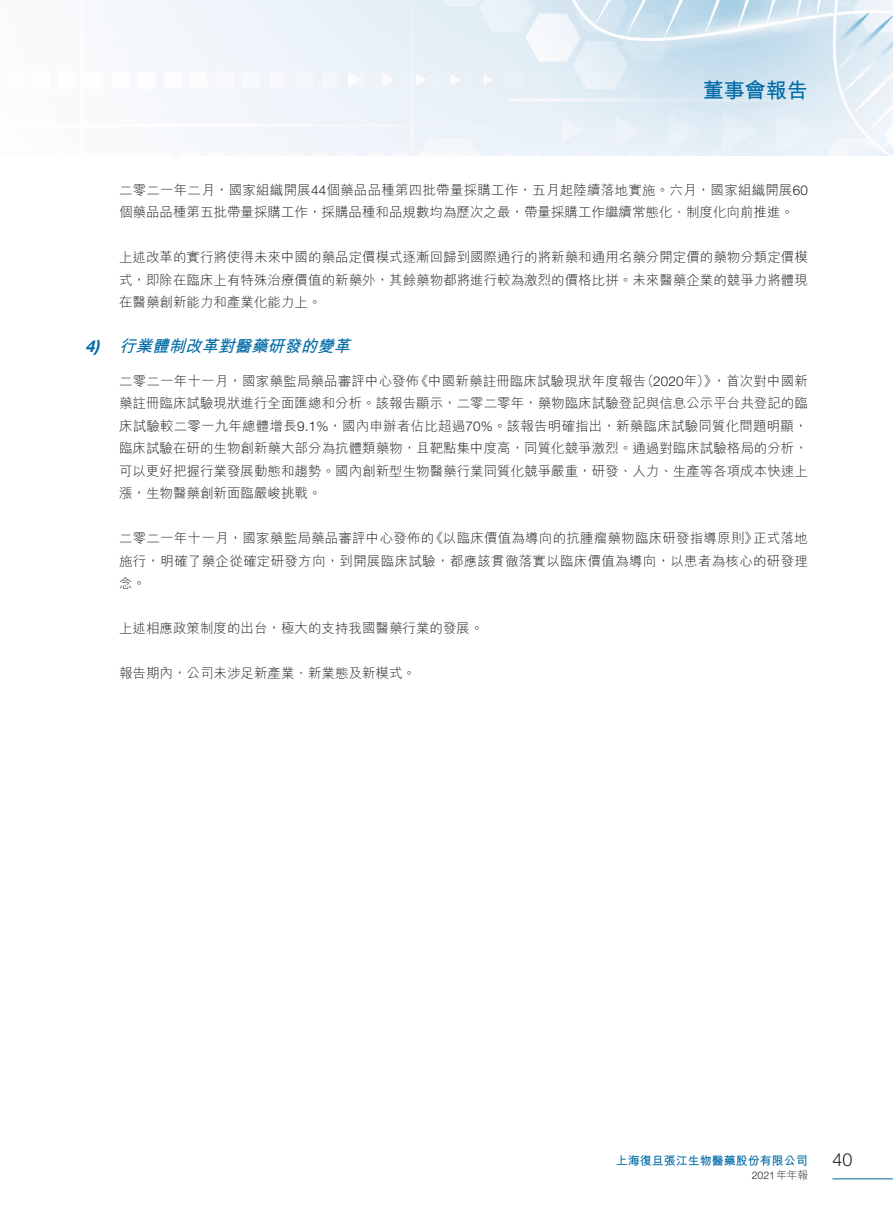
<style>
.page{position:relative;width:893px;height:1212px;background:#fff}
.page>*{position:absolute;margin:0;border:0;box-sizing:border-box;transform-origin:0 0}
.t1{font:700 21px "M Hei HK";color:#006ba7}
.t2{font:300 18px "Helvetica Neue LT Std";color:#231f20}
.t3{font:italic 700 16.5px "M Hei HK";color:#006ba7}
.t4{font:italic 700 16.5px "Helvetica Neue LT Std";color:#006ba7}
.t5{font:300 13.5px/22.5px "M Hei HK";color:#231f20}
.t6{font:300 13.5px/22.5px "M Hei HK";letter-spacing:.02em;color:#231f20}
.t7{font:700 12px "M Hei HK";color:#006ba7}
.t8{font:300 10.5px "Helvetica Neue LT Std";color:#231f20}
.s1{font-family:"Helvetica Neue LT Std"}
.s2{font-family:"M Hei HK"}
</style>
<div class="page">
<img style="left:142px;top:0;width:751px;height:155px">
<hr style="left:832px;top:1178px;width:61px;height:1px;background:#006ba7">
<h1 class="t1" style="left:703px;top:75px;width:106px">董事會報告</h1>
<p class="t4" style="left:94px;top:336px;width:6px">)</p>
<p class="t4" style="left:85px;top:336px;width:16px">4</p>
<p class="t5" style="left:119px;top:178px;width:691px">二零二一年二月，國家組織開展<span class="s1">44</span>個藥品品種第四批帶量採購工作，五月起陸續落地實施。六月，國家組織開展<span class="s1">60</span>個藥品品種第五批帶量採購工作，採購品種和品規數均為歷次之最，帶量採購工作繼續常態化、制度化向前推進。</p>
<p class="t5" style="left:119px;top:246px;width:690px;text-align:justify">上述改革的實行將使得未來中國的藥品定價模式逐漸回歸到國際通行的將新藥和通用名藥分開定價的藥物分類定價模式，即除在臨床上有特殊治療價值的新藥外，其餘藥物都將進行較為激烈的價格比拼。未來醫藥企業的競爭力將體現在醫藥創新能力和產業化能力上。</p>
<p class="t3" style="left:119px;top:334px;width:238px">行業體制改革對醫藥研發的變革</p>
<p class="t5" style="left:712px;top:369px;width:97px">，首次對中國新</p>
<p class="t5" style="left:641px;top:369px;width:78px">（<span class="s1">2020</span>年）》</p>
<p class="t5" style="left:415px;top:369px;width:233px">《中國新藥註冊臨床試驗現狀年度報告</p>
<p class="t5" style="left:119px;top:369px;width:690px">二零二一年十一月，國家藥監局藥品審評中心發佈<br>藥註冊臨床試驗現狀進行全面匯總和分析。該報告顯示，二零二零年，藥物臨床試驗登記與信息公示平台共登記的臨床試驗較二零一九年總體增長<span class="s1">9.1%</span>，國內申辦者佔比超過<span class="s1">70%</span>。該報告明確指出，新藥臨床試驗同質化問題明顯，臨床試驗在研的生物創新藥大部分為抗體類藥物，且靶點集中度高，同質化競爭激烈。通過對臨床試驗格局的分析，可以更好把握行業發展動態和趨勢。國內創新型生物醫藥行業同質化競爭嚴重，研發、人力、生產等各項成本快速上漲，生物醫藥創新面臨嚴峻挑戰。</p>
<p class="t5" style="left:753px;top:526px;width:56px">正式落地</p>
<p class="t5" style="left:430px;top:526px;width:329px">《以臨床價值為導向的抗腫瘤藥物臨床研發指導原則》</p>
<p class="t6" style="left:119px;top:526px;width:690px">二零二一年十一月，國家藥監局藥品審評中心發佈的<br>施行，明確了藥企從確定研發方向，到開展臨床試驗，都應該貫徹落實以臨床價值為導向，以患者為核心的研發理念。</p>
<p class="t5" style="left:119px;top:616px;width:366px">上述相應政策制度的出台，極大的支持我國醫藥行業的發展。</p>
<p class="t5" style="left:119px;top:661px;width:299px">報告期內，公司未涉足新產業、新業態及新模式。</p>
<p class="t7" style="left:616px;top:1152px;width:193px">上海復旦張江生物醫藥股份有限公司</p>
<p class="t8" style="left:752px;top:1168px;width:58px">2021<span class="s2">年年報</span></p>
<h2 class="t2" style="left:832px;top:1148px;width:22px">40</h2>
</div>
